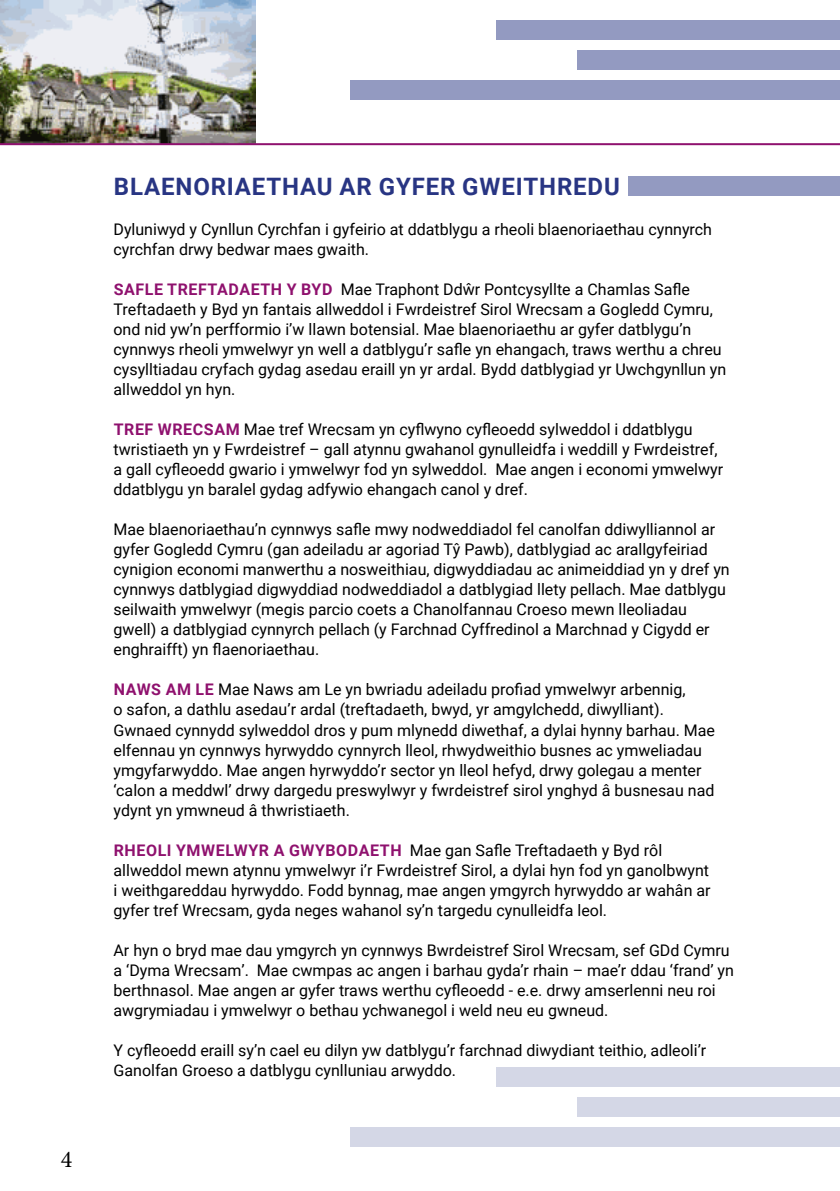
<style>
.page{position:relative;width:840px;height:1191px;background:#fff}
.page>*{position:absolute;margin:0;border:0;box-sizing:border-box;transform-origin:0 0}
.t1{font:700 24px "Roboto";letter-spacing:.035em;color:#283583}
.t2{font:24px "Minion Pro";color:#000}
.t3{font:16px/20px "Roboto";color:#000}
.s1{font-weight:700;color:#8f116e}
</style>
<div class="page">
<img style="left:0;top:0;width:255px;height:143px">
<hr style="left:0;top:143px;width:839px;height:2px;background:#8f116e">
<div style="left:628px;top:176px;width:211px;height:20px;background:#939ac1"></div>
<div style="left:496px;top:20px;width:343px;height:20px;background:#939ac1"></div>
<div style="left:350px;top:81px;width:489px;height:19px;background:#939ac1"></div>
<div style="left:577px;top:50px;width:262px;height:20px;background:#939ac1"></div>
<div style="left:496px;top:1066px;width:343px;height:20px;background:#d4d7e6"></div>
<div style="left:350px;top:1127px;width:489px;height:20px;background:#d4d7e6"></div>
<div style="left:577px;top:1097px;width:262px;height:19px;background:#d4d7e6"></div>
<h1 class="t2" style="left:61px;top:1143px;width:13px">4</h1>
<h1 class="t1" style="left:114px;top:170px;width:507px">BLAENORIAETHAU AR GYFER GWEITHREDU</h1>
<p class="t3" style="left:113px;top:219px;width:599px">Dyluniwyd y Cynllun Cyrchfan i gyfeirio at ddatblygu a rheoli blaenoriaethau cynnyrch cyrchfan drwy bedwar maes gwaith.</p>
<p class="t3" style="left:113px;top:279px;width:614px"><span class="s1">SAFLE TREFTADAETH Y BYD</span> Mae Traphont Ddŵr Pontcysyllte a Chamlas Safle Treftadaeth y Byd yn fantais allweddol i Fwrdeistref Sirol Wrecsam a Gogledd Cymru, ond nid yw’n perfformio i’w llawn botensial. Mae blaenoriaethu ar gyfer datblygu’n cynnwys rheoli ymwelwyr yn well a datblygu’r safle yn ehangach, traws werthu a chreu cysylltiadau cryfach gydag asedau eraill yn yr ardal. Bydd datblygiad yr Uwchgynllun yn allweddol yn hyn.</p>
<p class="t3" style="left:113px;top:419px;width:611px"><span class="s1">TREF WRECSAM</span> Mae tref Wrecsam yn cyflwyno cyfleoedd sylweddol i ddatblygu twristiaeth yn y Fwrdeistref – gall atynnu gwahanol gynulleidfa i weddill y Fwrdeistref, a gall cyfleoedd gwario i ymwelwyr fod yn sylweddol. Mae angen i economi ymwelwyr ddatblygu yn baralel gydag adfywio ehangach canol y dref.</p>
<p class="t3" style="left:113px;top:519px;width:617px">Mae blaenoriaethau’n cynnwys safle mwy nodweddiadol fel canolfan ddiwylliannol ar gyfer Gogledd Cymru (gan adeiladu ar agoriad Tŷ Pawb), datblygiad ac arallgyfeiriad cynigion economi manwerthu a nosweithiau, digwyddiadau ac animeiddiad yn y dref yn cynnwys datblygiad digwyddiad nodweddiadol a datblygiad llety pellach. Mae datblygu seilwaith ymwelwyr (megis parcio coets a Chanolfannau Croeso mewn lleoliadau gwell) a datblygiad cynnyrch pellach (y Farchnad Cyffredinol a Marchnad y Cigydd er enghraifft) yn flaenoriaethau.</p>
<p class="t3" style="left:113px;top:679px;width:602px"><span class="s1">NAWS AM LE</span> Mae Naws am Le yn bwriadu adeiladu profiad ymwelwyr arbennig,<br>o safon, a dathlu asedau’r ardal (treftadaeth, bwyd, yr amgylchedd, diwylliant).<br>Gwnaed cynnydd sylweddol dros y pum mlynedd diwethaf, a dylai hynny barhau. Mae elfennau yn cynnwys hyrwyddo cynnyrch lleol, rhwydweithio busnes ac ymweliadau ymgyfarwyddo. Mae angen hyrwyddo’r sector yn lleol hefyd, drwy golegau a menter ‘calon a meddwl’ drwy dargedu preswylwyr y fwrdeistref sirol ynghyd â busnesau nad ydynt yn ymwneud â thwristiaeth.</p>
<p class="t3" style="left:113px;top:839px;width:598px"><span class="s1">RHEOLI YMWELWYR A GWYBODAETH</span> Mae gan Safle Treftadaeth y Byd rôl allweddol mewn atynnu ymwelwyr i’r Fwrdeistref Sirol, a dylai hyn fod yn ganolbwynt i weithgareddau hyrwyddo. Fodd bynnag, mae angen ymgyrch hyrwyddo ar wahân ar gyfer tref Wrecsam, gyda neges wahanol sy’n targedu cynulleidfa leol.</p>
<p class="t3" style="left:113px;top:939px;width:621px">Ar hyn o bryd mae dau ymgyrch yn cynnwys Bwrdeistref Sirol Wrecsam, sef GDd Cymru a ‘Dyma Wrecsam’. Mae cwmpas ac angen i barhau gyda’r rhain – mae’r ddau ‘frand’ yn berthnasol. Mae angen ar gyfer traws werthu cyfleoedd - e.e. drwy amserlenni neu roi awgrymiadau i ymwelwyr o bethau ychwanegol i weld neu eu gwneud.</p>
<p class="t3" style="left:113px;top:1039px;width:594px">Y cyfleoedd eraill sy’n cael eu dilyn yw datblygu’r farchnad diwydiant teithio, adleoli’r<br>Ganolfan Groeso a datblygu cynlluniau arwyddo.</p>
</div>
